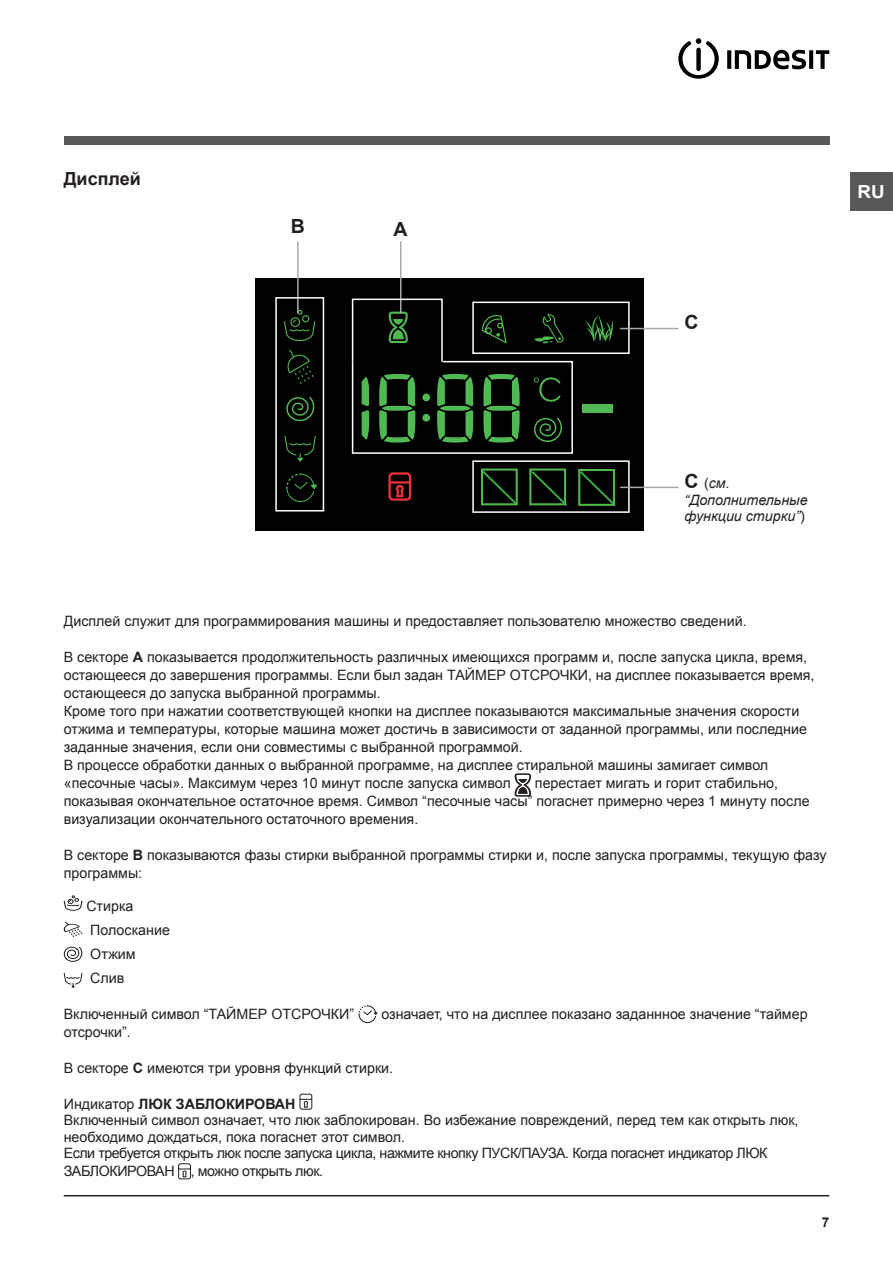
<style>
.page{position:relative;width:893px;height:1263px;background:#fff}
.page>*{position:absolute;margin:0;border:0;box-sizing:border-box;transform-origin:0 0}
.Titolo_3{font:700 19.5px "Arial";color:#231f20}
.Corpo_testo{font:700 18px "Arial";color:#231f20}
.t1{font:700 18px "Arial";color:#fff;scale:1.05 1}
.Corpo_testo-2{font:14.25px/18px "Arial";color:#231f20}
.Corpo_testo-3{font:14.25px/18px "Arial";letter-spacing:-.03em;color:#231f20}
.Titolo_3-2{font:italic 14.25px/16.5px "Arial";color:#231f20}
.Corpo_testo-4{font:700 14.25px "Arial";color:#231f20}
.t2{font:700 13.5px "Arial";color:#231f20}
.s1{font-weight:700;font-style:normal;font-size:19.5px}
.s2{font-style:normal}
.s3{font-weight:700}
.s4{font-weight:400}
</style>
<div class="page">
<hr style="left:64px;top:1195px;width:765px;height:1px;background:#231f20">
<div style="left:64px;top:136px;width:765px;height:9px;background:#57585a"></div>
<svg style="left:678px;top:38px;width:41px;height:41px"></svg>
<svg style="left:727px;top:50px;width:4px;height:19px"></svg>
<svg style="left:735px;top:50px;width:71px;height:19px"></svg>
<svg style="left:809px;top:50px;width:4px;height:19px"></svg>
<svg style="left:816px;top:50px;width:13px;height:19px"></svg>
<div style="left:850px;top:172px;width:43px;height:38px;background:#57585a"></div>
<svg style="left:515px;top:773px;width:16px;height:24px"></svg>
<svg style="left:64px;top:895px;width:18px;height:16px"></svg>
<svg style="left:64px;top:921px;width:18px;height:16px"></svg>
<svg style="left:64px;top:947px;width:18px;height:15px"></svg>
<svg style="left:64px;top:973px;width:18px;height:15px"></svg>
<svg style="left:359px;top:1005px;width:19px;height:18px"></svg>
<svg style="left:300px;top:1094px;width:12px;height:15px"></svg>
<svg style="left:178px;top:1163px;width:13px;height:16px"></svg>
<div style="left:255px;top:278px;width:388px;height:253px;background:#000"></div>
<div style="left:582px;top:404px;width:31px;height:9px;background:#51b954"></div>
<svg style="left:481px;top:468px;width:135px;height:38px"></svg>
<svg style="left:284px;top:309px;width:32px;height:153px"></svg>
<svg style="left:286px;top:473px;width:31px;height:29px"></svg>
<svg style="left:389px;top:312px;width:19px;height:31px"></svg>
<svg style="left:388px;top:472px;width:24px;height:29px"></svg>
<svg style="left:481px;top:315px;width:26px;height:29px"></svg>
<svg style="left:534px;top:314px;width:30px;height:30px"></svg>
<svg style="left:585px;top:315px;width:28px;height:26px"></svg>
<div style="left:472px;top:460px;width:158px;height:53px;border:2px solid #fff"></div>
<hr style="left:297px;top:241px;width:2px;height:72px;background:#a8a9ad">
<div style="left:275px;top:297px;width:49px;height:214px;border:2px solid #fff"></div>
<hr style="left:400px;top:241px;width:1px;height:72px;background:#a8a9ad">
<hr style="left:620px;top:487px;width:58px;height:1px;background:#a8a9ad">
<div style="left:472px;top:302px;width:158px;height:52px;border:2px solid #fff"></div>
<hr style="left:620px;top:328px;width:58px;height:1px;background:#a8a9ad">
<div style="left:352px;top:299px;width:91px;height:63px;border:2px solid #fff"></div>
<svg style="left:351px;top:360px;width:222px;height:94px"></svg>
<p class="Corpo_testo" style="left:64px;top:167px;width:79px">Дисплей</p>
<p class="Titolo_3" style="left:291px;top:214px;width:16px">B</p>
<p class="Titolo_3" style="left:394px;top:217px;width:16px">A</p>
<p class="Titolo_3" style="left:685px;top:309px;width:16px">C</p>
<p class="t1" style="left:857px;top:180px;width:27px">RU</p>
<p class="Titolo_3-2" style="left:685px;top:475px;width:125px"><span class="s1">C</span> <span class="s2">(</span>см. “Дополнительные функции стирки”<span class="s2">)</span></p>
<p class="Corpo_testo-2" style="left:64px;top:612px;width:684px">Дисплей служит для программирования машины и предоставляет пользователю множество сведений.</p>
<p class="Corpo_testo-2" style="left:64px;top:648px;width:752px">В секторе <span class="s3">A</span> показывается продолжительность различных имеющихся программ и, после запуска цикла, время, остающееся до завершения программы. Если был задан ТАЙМЕР ОТСРОЧКИ, на дисплее показывается время, остающееся до запуска выбранной программы.</p>
<p class="Corpo_testo-2" style="left:64px;top:702px;width:745px">Кроме того при нажатии соответствующей кнопки на дисплее показываются максимальные значения скорости отжима и температуры, которые машина может достичь в зависимости от заданной программы, или последние заданные значения, если они совместимы с выбранной программой.</p>
<p class="Corpo_testo-2" style="left:64px;top:756px;width:706px">В процессе обработки данных о выбранной программе, на дисплее стиральной машины замигает символ «песочные часы». Максимум через 10 минут после запуска символ</p>
<p class="Corpo_testo-2" style="left:64px;top:774px;width:747px;text-indent:471px">перестает мигать и горит стабильно, показывая окончательное остаточное время. Символ “песочные часы” погаснет примерно через 1 минуту после визуализации окончательного остаточного времения.</p>
<p class="Corpo_testo-2" style="left:64px;top:846px;width:764px">В секторе <span class="s3">B</span> показываются фазы стирки выбранной программы стирки и, после запуска программы, текущую фазу программы:</p>
<p class="Corpo_testo-2" style="left:86px;top:897px;width:49px">Стирка</p>
<p class="Corpo_testo-2" style="left:90px;top:921px;width:81px">Полоскание</p>
<p class="Corpo_testo-2" style="left:90px;top:945px;width:47px">Отжим</p>
<p class="Corpo_testo-2" style="left:90px;top:969px;width:36px">Слив</p>
<p class="Corpo_testo-2" style="left:64px;top:1005px;width:292px">Включенный символ “ТАЙМЕР ОТСРОЧКИ”</p>
<p class="Corpo_testo-2" style="left:381px;top:1005px;width:428px">означает, что на дисплее показано заданнное значение “таймер</p>
<p class="Corpo_testo-2" style="left:64px;top:1023px;width:68px">отсрочки”.</p>
<p class="Corpo_testo-2" style="left:64px;top:1059px;width:331px">В секторе <span class="s3">С</span> имеются три уровня функций стирки.</p>
<p class="Corpo_testo-4" style="left:64px;top:1094px;width:233px"><span class="s4">Индикатор</span> ЛЮК ЗАБЛОКИРОВАН</p>
<p class="Corpo_testo-2" style="left:64px;top:1112px;width:736px;line-height:16.5px">Включенный символ означает, что люк заблокирован. Во избежание повреждений, перед тем как открыть люк, необходимо дождаться, пока погаснет этот символ.</p>
<p class="Corpo_testo-3" style="left:64px;top:1144px;width:705px">Если требуется открыть люк после запуска цикла, нажмите кнопку ПУСК/ПАУЗА. Когда погаснет индикатор ЛЮК<br>ЗАБЛОКИРОВАН , можно открыть люк.</p>
<p class="t2" style="left:822px;top:1214px;width:9px">7</p>
</div>
